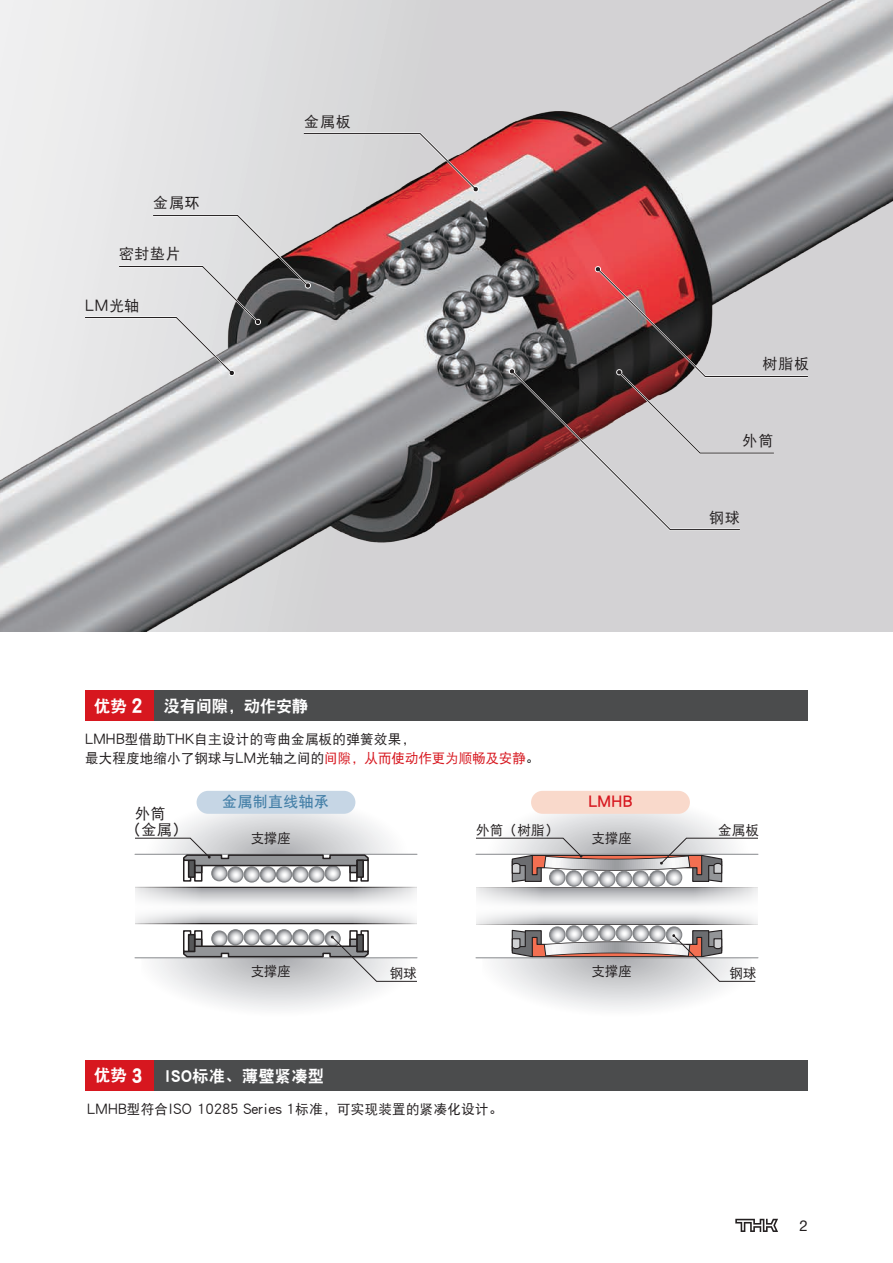
<style>
.page{position:relative;width:893px;height:1263px;background:#fff}
.page>*{position:absolute;margin:0;border:0;box-sizing:border-box;transform-origin:0 0}
.t1{font:17.25px "DF Hei GB W7";color:#d7171f}
.t2{font:17.1px "DF Hei GB W5";color:#231f20}
.t3{font:16.5px "DF Hei GB W9";color:#fff}
.t4{font:16.5px "DF Hei GB W9";letter-spacing:-.03em;color:#fff}
.t5{font:15.45px "DF Hei GB W5";color:#231f20}
.t6{font:15px "DF Hei GB W7";letter-spacing:.025em;color:#4580a8}
.t7{font:15px/16.5px "DF Hei GB W5";color:#231f20}
.t8{font:15px "Helvetica Neue";color:#231f20}
.t9{font:14.85px "DF Hei GB W5";letter-spacing:.075em;color:#231f20}
.t10{font:13.5px/18.9px "DF Hei GB W5";letter-spacing:.015em;color:#231f20}
.s1{font-size:14.85px}
.s2{font-size:23.7px}
.s3{font-size:15.45px}
.s4{color:#d7171f}
.s5{font-size:18.9px}
.s6{font-size:13.5px}
</style>
<div class="page">
<div style="left:666px;top:926px;width:16px;height:17px;border:1px solid #808285;border-radius:50%"></div>
<svg style="left:650px;top:926px;width:15px;height:15px"></svg>
<div style="left:649px;top:925px;width:16px;height:17px;border:1px solid #808285;border-radius:50%"></div>
<svg style="left:633px;top:925px;width:15px;height:16px"></svg>
<div style="left:632px;top:925px;width:17px;height:16px;border:1px solid #808285;border-radius:50%"></div>
<svg style="left:616px;top:925px;width:16px;height:16px"></svg>
<div style="left:616px;top:925px;width:16px;height:16px;border:1px solid #808285;border-radius:50%"></div>
<svg style="left:599px;top:925px;width:16px;height:16px"></svg>
<div style="left:599px;top:925px;width:16px;height:16px;border:1px solid #808285;border-radius:50%"></div>
<svg style="left:583px;top:925px;width:15px;height:16px"></svg>
<div style="left:582px;top:925px;width:17px;height:16px;border:1px solid #808285;border-radius:50%"></div>
<svg style="left:566px;top:926px;width:16px;height:15px"></svg>
<div style="left:566px;top:925px;width:16px;height:17px;border:1px solid #808285;border-radius:50%"></div>
<div style="left:549px;top:926px;width:16px;height:17px;border:1px solid #808285;border-radius:50%"></div>
<div style="left:666px;top:869px;width:16px;height:16px;border:1px solid #808285;border-radius:50%"></div>
<svg style="left:650px;top:871px;width:15px;height:15px"></svg>
<div style="left:649px;top:870px;width:16px;height:17px;border:1px solid #808285;border-radius:50%"></div>
<svg style="left:633px;top:871px;width:15px;height:15px"></svg>
<div style="left:632px;top:870px;width:17px;height:17px;border:1px solid #808285;border-radius:50%"></div>
<svg style="left:616px;top:871px;width:16px;height:16px"></svg>
<div style="left:616px;top:871px;width:16px;height:16px;border:1px solid #808285;border-radius:50%"></div>
<svg style="left:599px;top:871px;width:16px;height:16px"></svg>
<div style="left:599px;top:871px;width:16px;height:16px;border:1px solid #808285;border-radius:50%"></div>
<svg style="left:583px;top:871px;width:15px;height:15px"></svg>
<div style="left:582px;top:870px;width:17px;height:17px;border:1px solid #808285;border-radius:50%"></div>
<svg style="left:566px;top:871px;width:16px;height:15px"></svg>
<div style="left:566px;top:870px;width:16px;height:17px;border:1px solid #808285;border-radius:50%"></div>
<div style="left:549px;top:869px;width:16px;height:16px;border:1px solid #808285;border-radius:50%"></div>
<svg style="left:325px;top:866px;width:15px;height:15px"></svg>
<div style="left:325px;top:865px;width:16px;height:16px;border:1px solid #808285;border-radius:50%"></div>
<svg style="left:309px;top:867px;width:15px;height:15px"></svg>
<div style="left:308px;top:866px;width:17px;height:16px;border:1px solid #808285;border-radius:50%"></div>
<svg style="left:293px;top:867px;width:15px;height:15px"></svg>
<div style="left:292px;top:866px;width:16px;height:17px;border:1px solid #808285;border-radius:50%"></div>
<svg style="left:277px;top:867px;width:15px;height:15px"></svg>
<div style="left:276px;top:866px;width:16px;height:17px;border:1px solid #808285;border-radius:50%"></div>
<svg style="left:260px;top:867px;width:15px;height:15px"></svg>
<div style="left:260px;top:866px;width:16px;height:17px;border:1px solid #808285;border-radius:50%"></div>
<svg style="left:244px;top:867px;width:15px;height:15px"></svg>
<div style="left:244px;top:866px;width:16px;height:17px;border:1px solid #808285;border-radius:50%"></div>
<svg style="left:228px;top:867px;width:15px;height:15px"></svg>
<div style="left:227px;top:866px;width:17px;height:17px;border:1px solid #808285;border-radius:50%"></div>
<svg style="left:212px;top:866px;width:15px;height:15px"></svg>
<div style="left:211px;top:865px;width:16px;height:16px;border:1px solid #808285;border-radius:50%"></div>
<svg style="left:325px;top:931px;width:15px;height:15px"></svg>
<div style="left:325px;top:930px;width:16px;height:17px;border:1px solid #808285;border-radius:50%"></div>
<svg style="left:309px;top:930px;width:15px;height:15px"></svg>
<div style="left:308px;top:929px;width:17px;height:16px;border:1px solid #808285;border-radius:50%"></div>
<svg style="left:293px;top:930px;width:15px;height:15px"></svg>
<div style="left:292px;top:929px;width:16px;height:16px;border:1px solid #808285;border-radius:50%"></div>
<svg style="left:277px;top:930px;width:15px;height:15px"></svg>
<div style="left:276px;top:929px;width:16px;height:16px;border:1px solid #808285;border-radius:50%"></div>
<svg style="left:260px;top:930px;width:15px;height:15px"></svg>
<div style="left:260px;top:929px;width:16px;height:16px;border:1px solid #808285;border-radius:50%"></div>
<svg style="left:244px;top:930px;width:15px;height:15px"></svg>
<div style="left:244px;top:929px;width:16px;height:16px;border:1px solid #808285;border-radius:50%"></div>
<svg style="left:228px;top:930px;width:15px;height:15px"></svg>
<div style="left:227px;top:929px;width:17px;height:16px;border:1px solid #808285;border-radius:50%"></div>
<svg style="left:212px;top:931px;width:15px;height:15px"></svg>
<div style="left:211px;top:930px;width:16px;height:17px;border:1px solid #808285;border-radius:50%"></div>
<hr style="left:135px;top:854px;width:282px;height:1px;background:#939598">
<hr style="left:135px;top:957px;width:282px;height:1px;background:#939598">
<svg style="left:135px;top:887px;width:282px;height:37px"></svg>
<svg style="left:135px;top:888px;width:282px;height:35px"></svg>
<div style="left:194px;top:863px;width:8px;height:19px;border:2px solid #231f20"></div>
<div style="left:349px;top:863px;width:9px;height:19px;border:2px solid #231f20"></div>
<div style="left:183px;top:859px;width:8px;height:23px;border:2px solid #231f20"></div>
<div style="left:195px;top:864px;width:7px;height:8px;background:#939598"></div>
<div style="left:194px;top:863px;width:8px;height:10px;border:2px solid #231f20"></div>
<div style="left:189px;top:860px;width:6px;height:17px;background:#57585a"></div>
<div style="left:188px;top:859px;width:7px;height:19px;border:2px solid #231f20"></div>
<div style="left:360px;top:859px;width:9px;height:23px;border:2px solid #231f20"></div>
<div style="left:350px;top:864px;width:7px;height:8px;background:#939598"></div>
<div style="left:349px;top:863px;width:9px;height:10px;border:2px solid #231f20"></div>
<div style="left:357px;top:860px;width:6px;height:17px;background:#57585a"></div>
<div style="left:356px;top:859px;width:8px;height:19px;border:2px solid #231f20"></div>
<div style="left:194px;top:930px;width:8px;height:18px;border:2px solid #231f20"></div>
<div style="left:349px;top:930px;width:9px;height:18px;border:2px solid #231f20"></div>
<div style="left:183px;top:930px;width:8px;height:22px;border:2px solid #231f20"></div>
<div style="left:188px;top:934px;width:7px;height:18px;border:2px solid #231f20"></div>
<div style="left:360px;top:930px;width:9px;height:22px;border:2px solid #231f20"></div>
<div style="left:356px;top:934px;width:8px;height:18px;border:2px solid #231f20"></div>
<img style="left:0;top:0;width:893px;height:631px">
<div style="left:85px;top:690px;width:723px;height:31px;background:#4b4c4d"></div>
<div style="left:85px;top:690px;width:68px;height:31px;background:#d7171f"></div>
<div style="left:85px;top:1060px;width:723px;height:30px;background:#4b4c4d"></div>
<div style="left:85px;top:1060px;width:68px;height:30px;background:#d7171f"></div>
<svg style="left:509px;top:266px;width:301px;height:266px;background:#a79395"></svg>
<svg style="left:302px;top:132px;width:177px;height:61px;background:#d2b5b6"></svg>
<svg style="left:83px;top:213px;width:228px;height:163px;background:#c7c6c8"></svg>
<hr style="left:476px;top:957px;width:282px;height:1px;background:#939598">
<svg style="left:476px;top:791px;width:282px;height:92px"></svg>
<svg style="left:135px;top:791px;width:275px;height:76px"></svg>
<svg style="left:482px;top:929px;width:274px;height:80px"></svg>
<svg style="left:141px;top:935px;width:276px;height:74px"></svg>
<svg style="left:476px;top:887px;width:282px;height:38px"></svg>
<svg style="left:476px;top:889px;width:282px;height:34px"></svg>
<svg style="left:735px;top:1219px;width:43px;height:13px"></svg>
<p class="t9" style="left:153px;top:195px;width:48px">金属环</p>
<p class="t9" style="left:119px;top:246px;width:63px">密封垫片</p>
<p class="t2" style="left:85px;top:295px;width:56px">LM<span class="s1">光轴</span></p>
<p class="t9" style="left:304px;top:113px;width:48px">金属板</p>
<p class="t4" style="left:94px;top:697px;width:216px">优势 <span class="s2">2</span> 没有间隙，动作安静</p>
<p class="t10" style="left:85px;top:730px;width:456px"><span class="s3">LMHB</span>型借助<span class="s3">THK</span>自主设计的弯曲金属板的弹簧效果，<br>最大程度地缩小了钢球与<span class="s3">LM</span>光轴之间的<span class="s4">间隙，从而使动作更为顺畅及安静</span>。</p>
<p class="t9" style="left:762px;top:356px;width:48px">树脂板</p>
<p class="t9" style="left:743px;top:433px;width:32px">外筒</p>
<p class="t9" style="left:709px;top:509px;width:32px">钢球</p>
<p class="t7" style="left:126px;top:805px;width:63px;text-indent:9px">外筒<br>（金属）</p>
<p class="t6" style="left:222px;top:794px;width:109px">金属制直线轴承</p>
<p class="t1" style="left:588px;top:792px;width:46px">LMHB</p>
<p class="t10" style="left:476px;top:820px;width:84px">外筒（树脂）</p>
<p class="t10" style="left:718px;top:820px;width:43px">金属板</p>
<p class="t10" style="left:251px;top:828px;width:41px">支撑座</p>
<p class="t10" style="left:592px;top:828px;width:41px">支撑座</p>
<p class="t10" style="left:251px;top:961px;width:41px">支撑座</p>
<p class="t10" style="left:592px;top:961px;width:41px">支撑座</p>
<p class="t10" style="left:390px;top:964px;width:29px">钢球</p>
<p class="t10" style="left:729px;top:964px;width:29px">钢球</p>
<p class="t3" style="left:94px;top:1067px;width:232px">优势 <span class="s2">3</span> <span class="s5">ISO</span>标准、薄壁紧凑型</p>
<p class="t5" style="left:87px;top:1100px;width:417px">LMHB<span class="s6">型符合</span>ISO 10285 Series 1<span class="s6">标准，可实现装置的紧凑化设计。</span></p>
<p class="t8" style="left:800px;top:1217px;width:10px">2</p>
</div>
